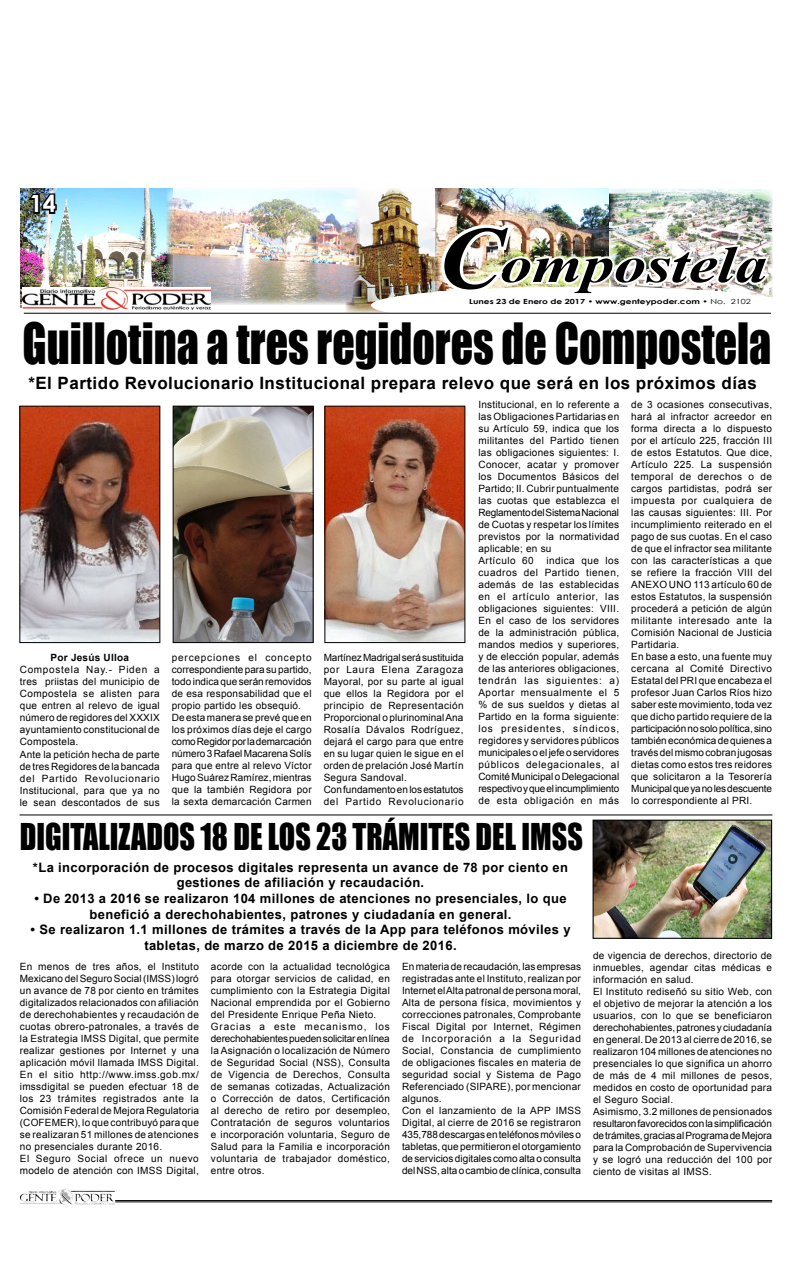
<style>
.page{position:relative;width:792px;height:1276px;background:#fff}
.page>*{position:absolute;margin:0;border:0;box-sizing:border-box;transform-origin:0 0}
.t1{font:52.2px "Impact";color:#000;scale:.84 1}
.t2{font:italic 700 52px "Times New Roman";color:#000;scale:1.23 1}
.t3{font:34px "Impact";color:#000;scale:.89 1}
.t4{font:700 25.2px "Century Gothic";color:#fff;scale:1.14 1}
.t5{font:700 23.6px "Century Gothic";color:#fff}
.t6{font:700 17px "Arial";letter-spacing:.03em;color:#000}
.t7{font:700 13px/15.6px "Arial";letter-spacing:.03em;color:#000;text-align:center}
.t8{font:10px/12px "Arial";letter-spacing:.025em;color:#000}
.t9{font:700 10px "Arial";letter-spacing:.025em;color:#000}
.t10{font:700 7px "Century Gothic";color:#000;scale:1.29 1}
.s1{font-size:89px}
.s2{font-weight:400}
</style>
<div class="page">
<hr style="left:115px;top:1200px;width:657px;height:1px;background:#000">
<hr style="left:115px;top:1201px;width:657px;height:1px;background:#000">
<img style="left:58px;top:1189px;width:14px;height:13px">
<img style="left:21px;top:188px;width:146px;height:119px">
<img style="left:345px;top:188px;width:92px;height:124px">
<img style="left:167px;top:188px;width:193px;height:117px">
<img style="left:23px;top:287px;width:187px;height:22px">
<div style="left:371px;top:286px;width:421px;height:38px;background:#fff;border-radius:50%"></div>
<hr style="left:24px;top:313px;width:747px;height:1px;background:#000">
<img style="left:437px;top:188px;width:335px;height:109px">
<img style="left:19px;top:189px;width:42px;height:42px">
<hr style="left:20px;top:814px;width:752px;height:1px;background:#000">
<img style="left:595px;top:821px;width:175px;height:116px">
<div style="left:593px;top:819px;width:179px;height:120px;border:1px solid #000"></div>
<img style="left:21px;top:408px;width:137px;height:233px">
<img style="left:175px;top:408px;width:137px;height:233px">
<div style="left:173px;top:406px;width:141px;height:237px;border:1px solid #000"></div>
<img style="left:326px;top:408px;width:137px;height:233px">
<h3 class="t5" style="left:29px;top:186px;width:28px">14</h3>
<h3 class="t4" style="left:20px;top:188px;width:30px">14</h3>
<h2 class="t2" style="left:438px;top:228px;width:269px"><span class="s1">C</span>ompostela</h2>
<h1 class="t1" style="left:23px;top:303px;width:893px">Guillotina a tres regidores de Compostela</h1>
<p class="t10" style="left:469px;top:296px;width:220px">Lunes 23 de Enero de 2017 • www.genteypoder.com • <span class="s2">No. 2102</span></p>
<h3 class="t6" style="left:28px;top:370px;width:730px">*El Partido Revolucionario Institucional prepara relevo que será en los próximos días</h3>
<p class="t9" style="left:51px;top:651px;width:80px">Por Jesús Ulloa</p>
<p class="t8" style="left:20px;top:664px;width:141px">Compostela Nay.- Piden a tres priistas del municipio de<br>Compostela se alisten para que entren al relevo de igual número de regidores del XXXIX ayuntamiento constitucional de<br>Compostela.<br>Ante la petición hecha de parte de tres Regidores de la bancada del Partido Revolucionario<br>Institucional, para que ya no le sean descontados de sus</p>
<p class="t8" style="left:172px;top:652px;width:141px">percepciones el concepto correspondiente para su partido, todo indica que serán removidos de esa responsabilidad que el propio partido les obsequió.<br>De esta manera se prevé que en los próximos días deje el cargo como Regidor por la demarcación número 3 Rafael Macarena Solís para que entre al relevo Víctor<br>Hugo Suárez Ramírez, mientras que la también Regidora por la sexta demarcación Carmen</p>
<p class="t8" style="left:324px;top:652px;width:141px">Martínez Madrigal será sustituida por Laura Elena Zaragoza<br>Mayoral, por su parte al igual que ellos la Regidora por el principio de Representación<br>Proporcional o plurinominal Ana<br>Rosalía Dávalos Rodríguez, dejará el cargo para que entre en su lugar quien le sigue en el orden de prelación José Martín<br>Segura Sandoval.<br>Con fundamento en los estatutos del Partido Revolucionario</p>
<p class="t8" style="left:478px;top:398px;width:142px">Institucional, en lo referente a las Obligaciones Partidarias en su Artículo 59, indica que los militantes del Partido tienen las obligaciones siguientes: I.<br>Conocer, acatar y promover los Documentos Básicos del<br>Partido; II. Cubrir puntualmente las cuotas que establezca el<br>Reglamento del Sistema Nacional de Cuotas y respetar los límites previstos por la normatividad aplicable; en su<br>Artículo 60</p>
<p class="t8" style="left:478px;top:554px;width:142px;text-align:justify;text-indent:68px">indica que los cuadros del Partido tienen, además de las establecidas en el artículo anterior, las obligaciones siguientes: VIII.<br>En el caso de los servidores de la administración pública, mandos medios y superiores, y de elección popular, además de las anteriores obligaciones, tendrán las siguientes: a)<br>Aportar mensualmente el 5 % de sus sueldos y dietas al Partido en la forma siguiente: los presidentes, síndicos, regidores y servidores públicos municipales o el jefe o servidores públicos delegacionales, al Comité Municipal o Delegacional respectivo y que el incumplimiento de esta obligación en más</p>
<h3 class="t3" style="left:20px;top:810px;width:634px">DIGITALIZADOS 18 DE LOS 23 TRÁMITES DEL IMSS</h3>
<p class="t8" style="left:631px;top:398px;width:142px">de 3 ocasiones consecutivas, hará al infractor acreedor en forma directa a lo dispuesto por el artículo 225, fracción III de estos Estatutos. Que dice,<br>Artículo 225. La suspensión temporal de derechos o de cargos partidistas, podrá ser impuesta por cualquiera de las causas siguientes: III. Por incumplimiento reiterado en el pago de sus cuotas. En el caso de que el infractor sea militante con las características a que se refiere la fracción VIII del<br>ANEXO UNO 113 artículo 60 de estos Estatutos, la suspensión procederá a petición de algún militante interesado ante la<br>Comisión Nacional de Justicia<br>Partidaria.<br>En base a esto, una fuente muy cercana al Comité Directivo<br>Estatal del PRI que encabeza el profesor Juan Carlos Ríos hizo saber este movimiento, toda vez que dicho partido requiere de la participación no solo política, sino también económica de quienes a través del mismo cobran jugosas dietas como estos tres reidores que solicitaron a la Tesorería<br>Municipal que ya no les descuente lo correspondiente al PRI.</p>
<h3 class="t7" style="left:33px;top:859px;width:537px">*La incorporación de procesos digitales representa un avance de 78 por ciento en gestiones de afiliación y recaudación.</h3>
<h3 class="t7" style="left:34px;top:891px;width:534px">• De 2013 a 2016 se realizaron 104 millones de atenciones no presenciales, lo que benefició a derechohabientes, patrones y ciudadanía en general.</h3>
<h3 class="t7" style="left:31px;top:922px;width:542px">• Se realizaron 1.1 millones de trámites a través de la App para teléfonos móviles y tabletas, de marzo de 2015 a diciembre de 2016.</h3>
<p class="t8" style="left:20px;top:960px;width:181px">En menos de tres años, el Instituto Mexicano del Seguro Social (IMSS) logró un avance de 78 por ciento en trámites digitalizados relacionados con afiliación de derechohabientes y recaudación de cuotas obrero-patronales, a través de la Estrategia IMSS Digital, que permite realizar gestiones por Internet y una aplicación móvil llamada IMSS Digital.<br>En el sitio http://www.imss.gob.mx/ imssdigital se pueden efectuar 18 de los 23 trámites registrados ante la Comisión Federal de Mejora Regulatoria (COFEMER), lo que contribuyó para que se realizaran 51 millones de atenciones no presenciales durante 2016.<br>El Seguro Social ofrece un nuevo modelo de atención con IMSS Digital,</p>
<p class="t8" style="left:211px;top:960px;width:181px">acorde con la actualidad tecnológica para otorgar servicios de calidad, en cumplimiento con la Estrategia Digital Nacional emprendida por el Gobierno del Presidente Enrique Peña Nieto.<br>Gracias a este mecanismo, los derechohabientes pueden solicitar en línea la Asignación o localización de Número de Seguridad Social (NSS), Consulta de Vigencia de Derechos, Consulta de semanas cotizadas, Actualización o Corrección de datos, Certificación al derecho de retiro por desempleo, Contratación de seguros voluntarios e incorporación voluntaria, Seguro de Salud para la Familia e incorporación voluntaria de trabajador doméstico, entre otros.</p>
<p class="t8" style="left:402px;top:960px;width:181px">En materia de recaudación, las empresas registradas ante el Instituto, realizan por Internet el Alta patronal de persona moral, Alta de persona física, movimientos y correcciones patronales, Comprobante Fiscal Digital por Internet, Régimen de Incorporación a la Seguridad Social, Constancia de cumplimiento de obligaciones fiscales en materia de seguridad social y Sistema de Pago Referenciado (SIPARE), por mencionar algunos.<br>Con el lanzamiento de la APP IMSS Digital, al cierre de 2016 se registraron 435,788 descargas en teléfonos móviles o tabletas, que permitieron el otorgamiento de servicios digitales como alta o consulta del NSS, alta o cambio de clínica, consulta</p>
<p class="t8" style="left:593px;top:949px;width:181px">de vigencia de derechos, directorio de inmuebles, agendar citas médicas e información en salud.<br>El Instituto rediseñó su sitio Web, con el objetivo de mejorar la atención a los usuarios, con lo que se beneficiaron derechohabientes, patrones y ciudadanía en general. De 2013 al cierre de 2016, se realizaron 104 millones de atenciones no presenciales lo que significa un ahorro de más de 4 mil millones de pesos, medidos en costo de oportunidad para el Seguro Social.<br>Asimismo, 3.2 millones de pensionados resultaron favorecidos con la simplificación de trámites, gracias al Programa de Mejora para la Comprobación de Supervivencia y se logró una reducción del 100 por ciento de visitas al IMSS.</p>
</div>
